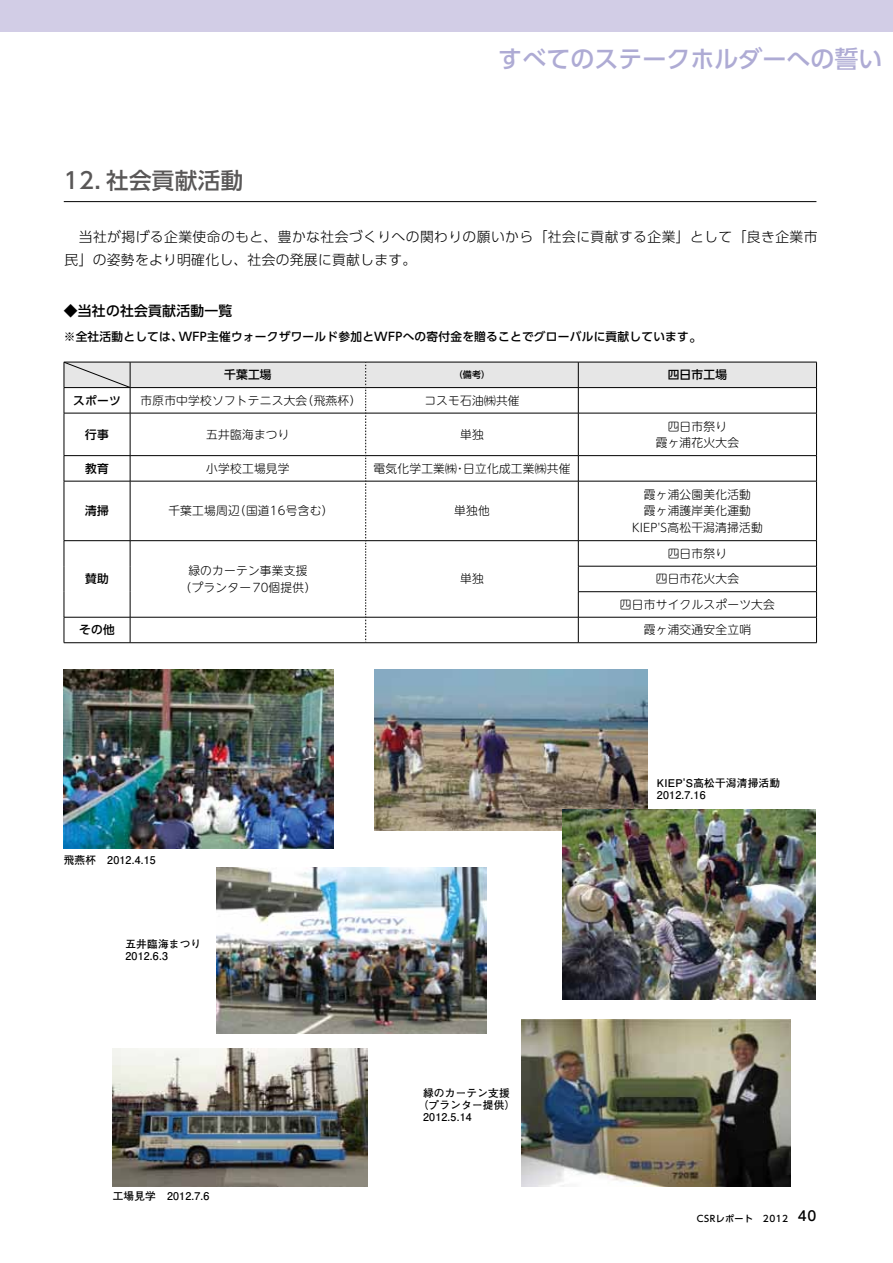
<style>
.page{position:relative;width:893px;height:1263px;background:#fff}
.page>*{position:absolute;margin:0;border:0;box-sizing:border-box;transform-origin:0 0}
.t1{font:500 24px "UD Shin Go Pro";color:#aeabd4}
.t2{font:500 22.5px "UD Shin Go Pro";letter-spacing:.02em;color:#595757}
.t3{font:300 13.8px/22.5px "UD Shin Go Pro";letter-spacing:.03em;color:#000}
.t4{font:500 13.8px "UD Shin Go Pro";letter-spacing:.02em;color:#000}
.t5{font:300 11.7px/16.5px "UD Shin M Go Pro";letter-spacing:.02em;color:#000;text-align:center}
.t6{font:500 11.7px "UD Shin Go Pro";letter-spacing:.02em;color:#000}
.t7{font:700 10.65px/12px "Futo Go B101 Pro";letter-spacing:.02em;color:#000}
.t8{font:500 9px "UD Shin Go Pro";letter-spacing:.05em;color:#000}
.s1{font-size:13.8px}
.s2{font-size:13.5px}
</style>
<div class="page">
<div style="left:0;top:0;width:893px;height:32px;background:#d2cde6"></div>
<hr style="left:64px;top:201px;width:752px;height:1px;background:#000">
<svg style="left:64px;top:362px;width:753px;height:281px"></svg>
<img style="left:64px;top:670px;width:269px;height:179px">
<img style="left:217px;top:867px;width:269px;height:167px">
<img style="left:521px;top:1019px;width:270px;height:167px">
<img style="left:374px;top:670px;width:273px;height:160px">
<img style="left:563px;top:809px;width:253px;height:190px">
<img style="left:113px;top:1048px;width:254px;height:139px">
<h2 class="t2" style="left:64px;top:162px;width:181px">12．社会貢献活動</h2>
<h1 class="t1" style="left:498px;top:39px;width:385px">すべてのステークホルダーへの誓い</h1>
<p class="t3" style="left:65px;top:225px;width:754px">　当社が掲げる企業使命のもと、豊かな社会づくりへの関わりの願いから「社会に貢献する企業」として「良き企業市民」の姿勢をより明確化し、社会の発展に貢献します。</p>
<p class="t4" style="left:64px;top:300px;width:170px">◆当社の社会貢献活動一覧</p>
<p class="t6" style="left:64px;top:327px;width:641px">※全社活動としては、WFP主催ウォークザワールド参加とWFPへの寄付金を贈ることでグローバルに貢献しています<span class="s1">。</span></p>
<p class="t6" style="left:224px;top:365px;width:49px">千葉工場</p>
<p class="t8" style="left:454px;top:367px;width:38px">（備考）</p>
<p class="t6" style="left:668px;top:365px;width:61px">四日市工場</p>
<p class="t6" style="left:73px;top:391px;width:49px">スポーツ</p>
<p class="t5" style="left:140px;top:391px;width:222px">市原市中学校ソフトテニス大会（飛燕杯）</p>
<p class="t5" style="left:424px;top:391px;width:97px">コスモ石油㈱共催</p>
<p class="t6" style="left:85px;top:425px;width:25px">行事</p>
<p class="t5" style="left:206px;top:425px;width:85px">五井臨海まつり</p>
<p class="t5" style="left:460px;top:425px;width:25px">単独</p>
<p class="t5" style="left:656px;top:417px;width:85px">四日市祭り<br>霞ヶ浦花火大会</p>
<p class="t6" style="left:85px;top:459px;width:25px">教育</p>
<p class="t5" style="left:206px;top:459px;width:85px">小学校工場見学</p>
<p class="t5" style="left:374px;top:459px;width:198px">電気化学工業㈱・日立化成工業㈱共催</p>
<p class="t6" style="left:85px;top:501px;width:25px">清掃</p>
<p class="t5" style="left:168px;top:502px;width:166px">千葉工場周辺（国道16号含む）</p>
<p class="t5" style="left:454px;top:502px;width:37px">単独他</p>
<p class="t5" style="left:632px;top:485px;width:132px">霞ヶ浦公園美化活動<br>霞ヶ浦護岸美化運動<br>KIEP'S高松干潟清掃活動</p>
<p class="t6" style="left:85px;top:569px;width:25px">賛助</p>
<p class="t5" style="left:180px;top:562px;width:138px">緑のカーテン事業支援<br>（プランター70個提供）</p>
<p class="t5" style="left:460px;top:570px;width:25px">単独</p>
<p class="t5" style="left:620px;top:540px;width:156px;line-height:25.5px">四日市祭り<br>四日市花火大会<br>四日市サイクルスポーツ大会</p>
<p class="t6" style="left:79px;top:620px;width:37px">その他</p>
<p class="t5" style="left:644px;top:621px;width:109px">霞ヶ浦交通安全立哨</p>
<p class="t7" style="left:64px;top:853px;width:94px">飛燕杯　2012.4.15</p>
<p class="t7" style="left:125px;top:937px;width:77px">五井臨海まつり<br>2012.6.3</p>
<p class="t7" style="left:113px;top:1189px;width:98px">工場見学　2012.7.6</p>
<p class="t7" style="left:423px;top:1085px;width:88px">緑のカーテン支援</p>
<p class="t7" style="left:418px;top:1097px;width:99px">（プランター提供）</p>
<p class="t7" style="left:423px;top:1109px;width:50px">2012.5.14</p>
<p class="t7" style="left:657px;top:776px;width:125px">KIEP'S高松干潟清掃活動<br>2012.7.16</p>
<p class="t8" style="left:697px;top:1211px;width:121px">CSRレポート　2012　<span class="s2">40</span></p>
</div>
